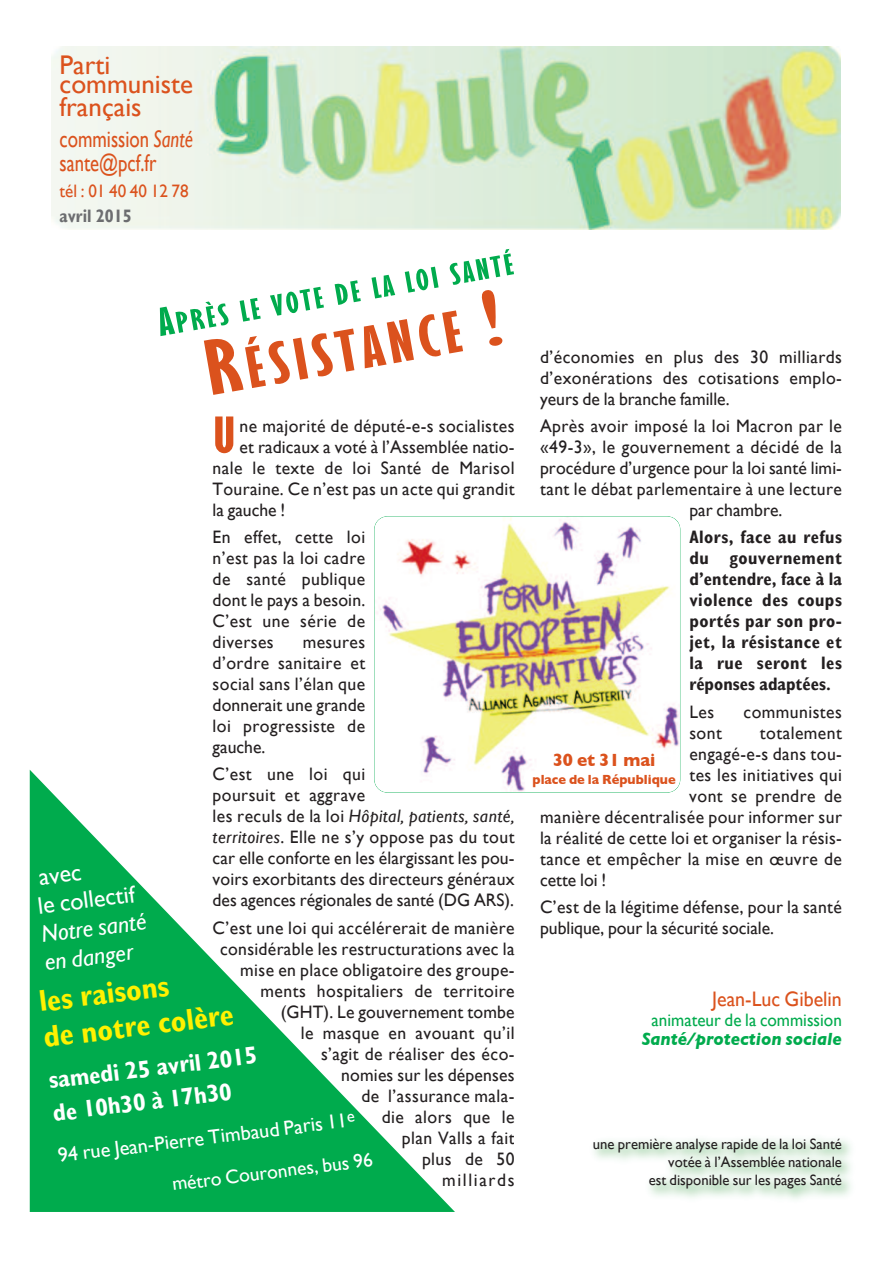
<style>
.page{position:relative;width:893px;height:1263px;background:#fff}
.page>*{position:absolute;margin:0;border:0;box-sizing:border-box;transform-origin:0 0}
.t1{font:700 extra-condensed 61.95px "Giltus D";color:#db521d;scale:1.5 1}
.t2{font:700 extra-condensed 54.3px "Giltus D";color:#db521d;scale:1.5 1}
.t3{font:700 extra-condensed 31.5px "Giltus D";color:#00ab4d;scale:1.5 1}
.t4{font:700 condensed 30px/36px "Gill Sans";color:#fff101}
.t5{font:27px/19.5px "Gill Sans";color:#db521d}
.t6{font:700 condensed 24px/33px "Gill Sans";color:#fff}
.t7{font:24px/24px "Gill Sans";color:#db521d;scale:.78 1}
.t8{font:italic 24px/28.5px "Gill Sans";color:#fff}
.t9{font:24px/28.5px "Gill Sans";color:#fff}
.t10{font:21px "Gill Sans";color:#db521d;scale:.95 1}
.t11{font:20.25px "Gill Sans";color:#fff}
.t12{font:19.5px "Gill Sans";color:#fff}
.t13{font:18px/21px "Gill Sans";letter-spacing:.025em;color:#231f20;text-align:justify}
.t14{font:700 condensed 18px/21px "Gill Sans";letter-spacing:.025em;color:#231f20;text-align:justify}
.t15{font:18px "Gill Sans";letter-spacing:.005em;color:#231f20}
.t16{font:18px "Gill Sans";color:#231f20}
.t17{font:18px "Gill Sans";color:#00ab4d;scale:.95 1}
.t18{font:italic 700 18px "Gill Sans";color:#00ab4d;scale:.95 1}
.t19{font:18px "Gill Sans";color:#db521d;scale:.95 1}
.t20{font:700 condensed 18px "Gill Sans";color:#6c6d70;scale:.95 1}
.t21{font:700 18px "Gill Sans";color:#db521d;scale:.95 1}
.t22{font:15px/18px "Gill Sans";color:#231f20;text-align:right}
.t23{font:700 13.5px "Gill Sans";color:#db521d;scale:.95 1}
.s1{font-style:italic}
.s2{font-size:42px}
.s3{font-size:82.5px}
</style>
<div class="page">
<img style="left:51px;top:47px;width:789px;height:182px">
<svg style="left:30px;top:770px;width:425px;height:442px;fill:#00ab4d"></svg>
<img style="left:375px;top:517px;width:305px;height:275px">
<h3 class="t5" style="left:60px;top:55px;width:135px">Parti communiste</h3>
<h3 class="t5" style="left:60px;top:97px;width:84px">français</h3>
<h3 class="t7" style="left:60px;top:127px;width:172px">commission <span class="s1">Santé </span>sante@pcf.fr</h3>
<p class="t19" style="left:60px;top:180px;width:137px">tél : 01 40 40 12 78</p>
<p class="t20" style="left:60px;top:205px;width:77px">avril 2015</p>
<h3 class="t3" style="left:155px;top:307px;width:242px;rotate:-10deg"><span class="s2">A</span>PRÈS LE VOTE DE LA LOI SANTÉ</h3>
<h1 class="t1" style="left:199px;top:339px;width:204px;rotate:-10deg"><span class="s3">R</span>ÉSISTANCE <span class="s3">!</span></h1>
<h2 class="t2" style="left:213px;top:402px;width:17px">U</h2>
<p class="t13" style="left:240px;top:415px;width:276px">ne majorité de député-e-s socialistes</p>
<p class="t13" style="left:240px;top:436px;width:276px">et radicaux a voté à l’Assemblée natio-</p>
<p class="t13" style="left:213px;top:457px;width:303px">nale le texte de loi Santé de Marisol</p>
<p class="t13" style="left:213px;top:478px;width:303px">Touraine. Ce n’est pas un acte qui grandit</p>
<p class="t16" style="left:213px;top:499px;width:74px">la gauche !</p>
<p class="t13" style="left:213px;top:526px;width:154px">En effet, cette loi n’est pas la loi cadre de santé publique dont le pays a besoin.<br>C’est une série de diverses</p>
<p class="t13" style="left:213px;top:631px;width:154px;text-indent:90px">mesures d’ordre sanitaire et social sans l’élan que donnerait une grande loi progressiste de gauche.</p>
<p class="t13" style="left:213px;top:764px;width:303px;text-align:left">C’est une loi qui<br>poursuit et aggrave<br>les reculs de la loi <span class="s1">Hôpital, patients, santé, territoires</span>. Elle ne s’y oppose pas du tout car elle conforte en les élargissant les pou&shy;voirs exorbitants des directeurs généraux des agences régionales de santé (DG ARS).</p>
<p class="t13" style="left:213px;top:917px;width:303px;text-align:right">C’est une loi qui accélérerait de manière considérable les restructurations avec la mise en place obligatoire des groupe&shy;ments hospitaliers de territoire (GHT). Le gouvernement tombe<br>le masque en avouant qu’il<br>s’agit de réaliser des éco-<br>nomies sur les dépenses<br>de l’assurance mala-<br>die alors que le<br>plan Valls a fait<br>plus de 50<br>milliards</p>
<h3 class="t9" style="left:33px;top:863px;width:99px;rotate:-7deg">avec<br>le collectif</h3>
<h3 class="t8" style="left:40px;top:920px;width:107px;rotate:-7deg">Notre santé en danger</h3>
<h3 class="t4" style="left:37px;top:984px;width:194px;rotate:-7deg">les raisons<br>de notre colère</h3>
<h3 class="t6" style="left:47px;top:1064px;width:211px;rotate:-7deg">samedi 25 avril2015 de 10h30 à 17h30</h3>
<p class="t11" style="left:57px;top:1144px;width:301px;rotate:-7deg">94 rue Jean-Pierre Timbaud Paris 11<sup>e</sup></p>
<p class="t12" style="left:171px;top:1173px;width:203px;rotate:-7deg">métro Couronnes, bus 96</p>
<p class="t13" style="left:540px;top:346px;width:303px">d’économies en plus des 30 milliards d’exonérations des cotisations emplo&shy;yeurs de la branche famille.</p>
<p class="t13" style="left:540px;top:415px;width:303px">Après avoir imposé la loi Macron par le</p>
<p class="t13" style="left:540px;top:436px;width:303px">«49-3», le gouvernement a décidé de la</p>
<p class="t15" style="left:540px;top:457px;width:303px">procédure d’urgence pour la loi santé limi-</p>
<p class="t13" style="left:540px;top:478px;width:303px">tant le débat parlementaire à une lecture</p>
<p class="t16" style="left:689px;top:499px;width:94px">par chambre.</p>
<p class="t14" style="left:689px;top:527px;width:154px">Alors, face au refus du gouvernement d’entendre, face à la violence des coups portés par son pro&shy;jet, la résistance et la rue seront les réponses adaptées.</p>
<p class="t13" style="left:689px;top:701px;width:26px">Les</p>
<p class="t13" style="left:743px;top:701px;width:100px">communistes</p>
<p class="t13" style="left:689px;top:722px;width:34px">sont</p>
<p class="t13" style="left:760px;top:722px;width:84px">totalement</p>
<p class="t13" style="left:689px;top:743px;width:154px">engagé-e-s dans tou-</p>
<p class="t13" style="left:689px;top:764px;width:154px">tes les initiatives qui</p>
<p class="t13" style="left:689px;top:785px;width:154px">vont se prendre de</p>
<p class="t13" style="left:540px;top:806px;width:303px">manière décentralisée pour informer sur</p>
<p class="t13" style="left:540px;top:827px;width:303px">la réalité de cette loi et organiser la résis-</p>
<p class="t13" style="left:540px;top:848px;width:303px">tance et empêcher la mise en œuvre de</p>
<p class="t16" style="left:540px;top:869px;width:68px">cette loi !</p>
<p class="t13" style="left:540px;top:896px;width:303px">C’est de la légitime défense, pour la santé publique, pour la sécurité sociale.</p>
<p class="t21" style="left:553px;top:749px;width:110px">30 et 31 mai</p>
<p class="t23" style="left:532px;top:771px;width:152px">place de la République</p>
<p class="t10" style="left:712px;top:987px;width:138px">Jean-Luc Gibelin</p>
<p class="t17" style="left:652px;top:1009px;width:202px">animateur de la commission</p>
<p class="t18" style="left:642px;top:1028px;width:212px">Santé/protection sociale</p>
<p class="t22" style="left:593px;top:1135px;width:251px">une première analyse rapide de la loi Santé votée à l’Assemblée nationale<br>est disponible sur les pages Santé</p>
</div>
